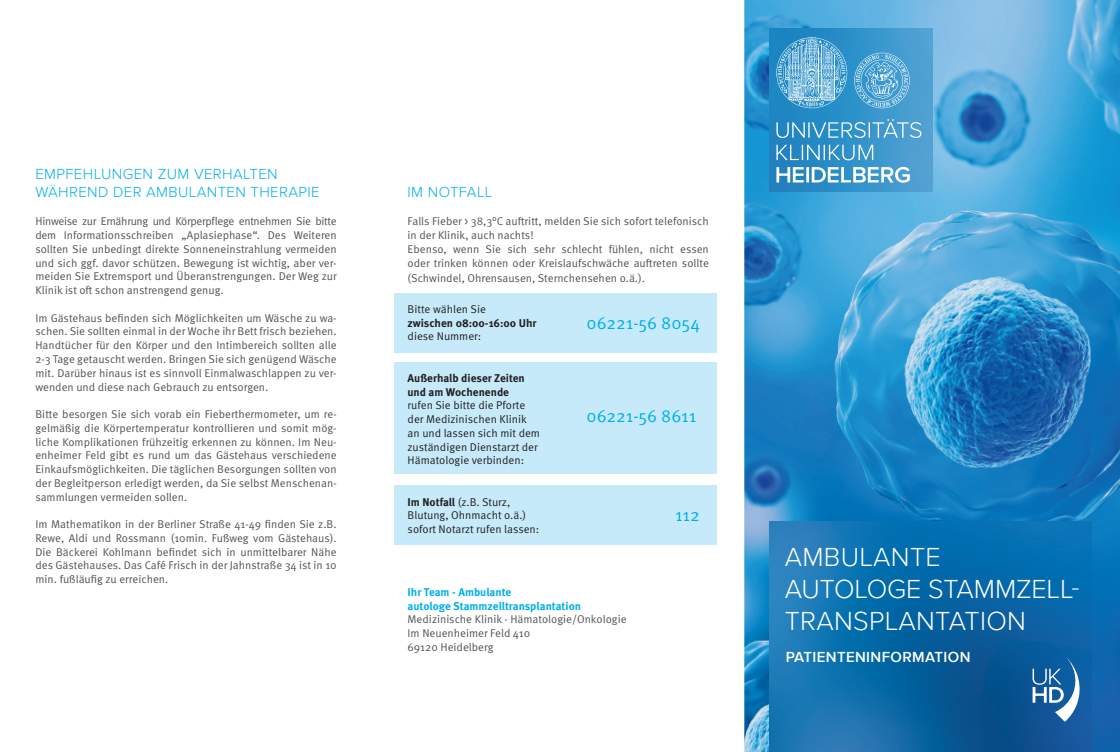
<style>
.page{position:relative;width:1120px;height:752px;background:#fff}
.page>*{position:absolute;margin:0;border:0;box-sizing:border-box;transform-origin:0 0}
.t1{font:300 26.88px/32.2px "Proxima Nova";letter-spacing:.01em;color:#fff}
.t2{font:17.5px "Meta Pro Norm";color:#00aeef}
.t3{font:300 15px/18px "Proxima Nova";letter-spacing:.025em;color:#00aeef}
.t4{font:600 15px "Proxima Nova";letter-spacing:.025em;color:#fff}
.t5{font:11.25px/13.8px "Meta Pro Norm";color:#515357;text-align:justify}
.t6{font:11.25px/13.8px "Meta Pro Norm";color:#231f20}
.t7{font:700 11.25px/13.8px "Meta Pro";color:#231f20}
.t8{font:700 11.25px/13.8px "Meta Pro";color:#00aeef}
.s1{font-family:"Meta Pro";font-weight:700}
</style>
<div class="page">
<img style="left:744px;top:0;width:376px;height:751px">
<img style="left:769px;top:28px;width:163px;height:163px">
<img style="left:769px;top:521px;width:322px;height:230px">
<svg style="left:1032px;top:655px;width:49px;height:66px"></svg>
<div style="left:394px;top:293px;width:323px;height:60px;background:#c6eafa"></div>
<div style="left:394px;top:485px;width:323px;height:59px;background:#c6eafa"></div>
<div style="left:394px;top:362px;width:323px;height:112px;background:#c6eafa"></div>
<svg style="left:776px;top:37px;width:71px;height:71px;background:#66aed6"></svg>
<svg style="left:854px;top:53px;width:55px;height:55px;background:#61acd7"></svg>
<svg style="left:776px;top:167px;width:134px;height:16px"></svg>
<svg style="left:776px;top:145px;width:97px;height:15px"></svg>
<svg style="left:776px;top:119px;width:145px;height:19px;background:#59a6d3"></svg>
<h3 class="t3" style="left:35px;top:164px;width:286px">EMPFEHLUNGEN ZUM VERHALTEN<br>WÄHREND DER AMBULANTEN THERAPIE</h3>
<p class="t5" style="left:35px;top:214px;width:303px">Hinweise zur Ernährung und Körperpflege entnehmen Sie bitte dem Informationsschreiben „Aplasiephase“. Des Weiteren sollten Sie unbedingt direkte Sonneneinstrahlung vermeiden und sich ggf. davor schützen. Bewegung ist wichtig, aber ver&shy;meiden Sie Extremsport und Überanstrengungen. Der Weg zur Klinik ist oft schon anstrengend genug.</p>
<p class="t5" style="left:35px;top:310px;width:303px">Im Gästehaus befinden sich Möglichkeiten um Wäsche zu wa&shy;schen. Sie sollten einmal in der Woche ihr Bett frisch beziehen.<br>Handtücher für den Körper und den Intimbereich sollten alle 2-3 Tage getauscht werden. Bringen Sie sich genügend Wäsche mit. Darüber hinaus ist es sinnvoll Einmalwaschlappen zu ver&shy;wenden und diese nach Gebrauch zu entsorgen.</p>
<p class="t5" style="left:35px;top:406px;width:303px">Bitte besorgen Sie sich vorab ein Fieberthermometer, um re&shy;gelmäßig die Körpertemperatur kontrollieren und somit mög&shy;liche Komplikationen frühzeitig erkennen zu können. Im Neu&shy;enheimer Feld gibt es rund um das Gästehaus verschiedene Einkaufsmöglichkeiten. Die täglichen Besorgungen sollten von der Begleitperson erledigt werden, da Sie selbst Menschenan&shy;sammlungen vermeiden sollen.</p>
<p class="t5" style="left:35px;top:516px;width:303px">Im Mathematikon in der Berliner Straße 41-49 finden Sie z.B.<br>Rewe, Aldi und Rossmann (10min. Fußweg vom Gästehaus).<br>Die Bäckerei Kohlmann befindet sich in unmittelbarer Nähe des Gästehauses. Das Café Frisch in der Jahnstraße 34 ist in 10 min. fußläufig zu erreichen.</p>
<h3 class="t3" style="left:407px;top:182px;width:86px">IM NOTFALL</h3>
<p class="t5" style="left:407px;top:214px;width:303px;text-align:left">Falls Fieber &gt; 38,3°C auftritt, melden Sie sich sofort telefonisch in der Klinik, auch nachts!<br>Ebenso, wenn Sie sich sehr schlecht fühlen, nicht essen oder trinken können oder Kreislaufschwäche auftreten sollte</p>
<p class="t5" style="left:407px;top:270px;width:239px">(Schwindel, Ohrensausen, Sternchensehen o.ä.).</p>
<p class="t6" style="left:407px;top:301px;width:80px">Bitte wählen Sie</p>
<p class="t7" style="left:407px;top:315px;width:130px">zwischen 08:00-16:00 Uhr</p>
<p class="t6" style="left:407px;top:329px;width:75px">diese Nummer:</p>
<p class="t7" style="left:407px;top:370px;width:119px">Außerhalb dieser Zeiten und am Wochenende</p>
<p class="t6" style="left:407px;top:397px;width:134px">rufen Sie bitte die Pforte der Medizinischen Klinik an und lassen sich mit dem zuständigen Dienstarzt der<br>Hämatologie verbinden:</p>
<p class="t6" style="left:407px;top:494px;width:133px"><span class="s1">Im Notfall</span> (z.B. Sturz,<br>Blutung, Ohnmacht o.ä.) sofort Notarzt rufen lassen:</p>
<h2 class="t2" style="left:586px;top:309px;width:115px">06221-56 8054</h2>
<h2 class="t2" style="left:586px;top:402px;width:111px">06221-56 8611</h2>
<h2 class="t2" style="left:675px;top:501px;width:26px">112</h2>
<p class="t8" style="left:407px;top:584px;width:175px">Ihr Team - Ambulante<br>autologe Stammzelltransplantation</p>
<p class="t5" style="left:407px;top:611px;width:220px;text-align:left">Medizinische Klinik - Hämatologie/Onkologie<br>Im Neuenheimer Feld 410<br>69120 Heidelberg</p>
<h1 class="t1" style="left:785px;top:539px;width:296px">AMBULANTE<br>AUTOLOGE STAMMZELL-<br>TRANSPLANTATION</h1>
<h3 class="t4" style="left:785px;top:645px;width:186px">PATIENTENINFORMATION</h3>
</div>
